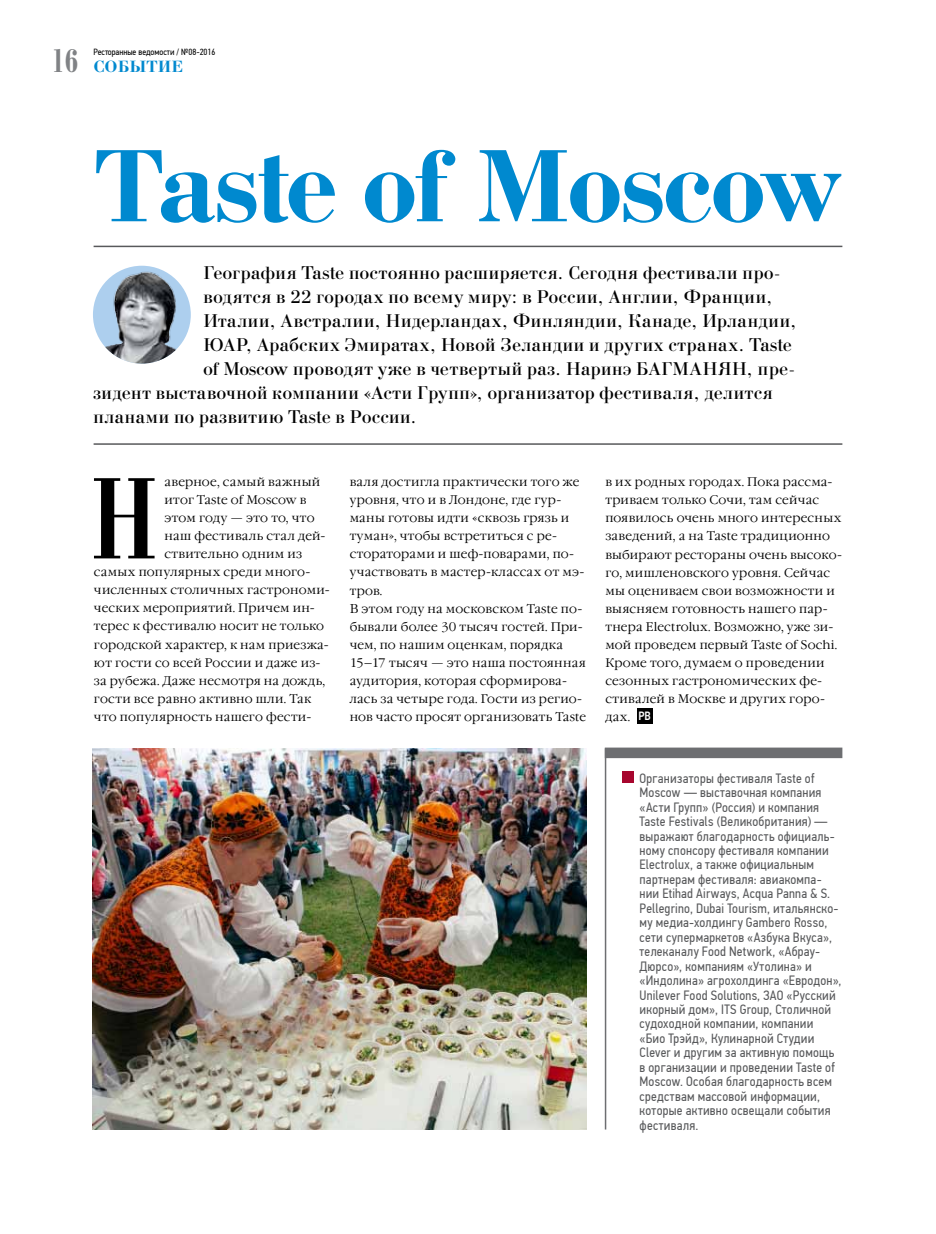
<style>
.page{position:relative;width:936px;height:1234px;background:#fff}
.page>*{position:absolute;margin:0;border:0;box-sizing:border-box;transform-origin:0 0}
.t1{font:122.4px "Bodoni Cond C";color:#000}
.t2{font:700 108.45px "Bodoni C";letter-spacing:-.025em;color:#0089cf}
.t3{font:19.5px "Bodoni C";letter-spacing:.035em;color:#000}
.t4{font:700 17.25px "Bodoni C";color:#0089cf}
.t5{font:13.5px/14.4px "PF Din Text Cond Pro";letter-spacing:.015em;color:#58595b}
.t6{font:300 12.45px/18px "Garamond C";letter-spacing:.025em;color:#000}
.t7{font:300 12.45px "Garamond C";color:#000}
.t8{font:9px "PF Din Text Cond Pro";color:#000}
.s1{font-family:"Bodoni Cond C";font-weight:400;font-size:34.5px;color:#808285}
.s2{font-family:"PF Din Text Cond Pro";font-weight:500;font-size:12px;color:#fff}
</style>
<div class="page">
<hr style="left:94px;top:245px;width:748px;height:2px;background:#58595b">
<div style="left:636px;top:707px;width:16px;height:16px;background:#000"></div>
<hr style="left:94px;top:443px;width:748px;height:1px;background:#58595b">
<img style="left:93px;top:268px;width:98px;height:95px">
<img style="left:93px;top:748px;width:493px;height:381px">
<div style="left:604px;top:747px;width:238px;height:11px;background:#6d6e71"></div>
<hr style="left:604px;top:748px;width:2px;height:381px;background:#6d6e71">
<div style="left:622px;top:770px;width:12px;height:12px;background:#a7062e"></div>
<h3 class="t4" style="left:50px;top:57px;width:134px"><span class="s1">16</span> событие</h3>
<p class="t8" style="left:94px;top:47px;width:123px">Ресторанные ведомости / №08-2016</p>
<h2 class="t2" style="left:94px;top:130px;width:749px">Taste of Moscow</h2>
<h3 class="t3" style="left:203px;top:262px;width:578px">География Taste постоянно расширяется. Сегодня фестивали про-</h3>
<h3 class="t3" style="left:203px;top:286px;width:570px">водятся в 22 городах по всему миру: в России, Англии, Франции,</h3>
<h3 class="t3" style="left:203px;top:310px;width:594px">Италии, Австралии, Нидерландах, Финляндии, Канаде, Ирландии,</h3>
<h3 class="t3" style="left:203px;top:334px;width:589px">ЮАР, Арабских Эмиратах, Новой Зеландии и других странах. Taste</h3>
<h3 class="t3" style="left:203px;top:358px;width:593px">of Moscow проводят уже в четвертый раз. Наринэ БАГМАНЯН, пре-</h3>
<h3 class="t3" style="left:94px;top:382px;width:680px">зидент выставочной компании «Асти Групп», организатор фестиваля, делится</h3>
<h3 class="t3" style="left:94px;top:406px;width:324px">планами по развитию Taste в России.</h3>
<h1 class="t1" style="left:90px;top:456px;width:68px">Н</h1>
<p class="t6" style="left:164px;top:473px;width:157px">аверное, самый важный</p>
<p class="t7" style="left:164px;top:493px;width:143px">итог Taste of Moscow в</p>
<p class="t6" style="left:164px;top:509px;width:151px">этом году — это то, что</p>
<p class="t6" style="left:164px;top:527px;width:162px">наш фестиваль стал дей-</p>
<p class="t6" style="left:164px;top:545px;width:139px">ствительно одним из</p>
<p class="t6" style="left:94px;top:563px;width:218px">самых популярных среди много-</p>
<p class="t6" style="left:94px;top:581px;width:237px">численных столичных гастрономи-</p>
<p class="t6" style="left:94px;top:599px;width:222px">ческих мероприятий. Причем ин-</p>
<p class="t6" style="left:94px;top:617px;width:231px">терес к фестивалю носит не только</p>
<p class="t6" style="left:94px;top:635px;width:236px">городской характер, к нам приезжа-</p>
<p class="t6" style="left:94px;top:653px;width:228px">ют гости со всей России и даже из-</p>
<p class="t6" style="left:94px;top:671px;width:233px">за рубежа. Даже несмотря на дождь,</p>
<p class="t6" style="left:94px;top:689px;width:219px">гости все равно активно шли. Так</p>
<p class="t6" style="left:94px;top:707px;width:219px">что популярность нашего фести-</p>
<p class="t6" style="left:349px;top:473px;width:238px">валя достигла практически того же уровня, что и в Лондоне, где гур&shy;маны готовы идти «сквозь грязь и туман», чтобы встретиться с ре&shy;стораторами и шеф-поварами, по&shy;участвовать в мастер-классах от мэ&shy;тров.<br>В этом году на московском Taste по&shy;бывали более 30 тысяч гостей. При&shy;чем, по нашим оценкам, порядка<br>15–17 тысяч — это наша постоянная аудитория, которая сформирова&shy;лась за четыре года. Гости из регио&shy;нов часто просят организовать Taste</p>
<p class="t6" style="left:605px;top:473px;width:238px">в их родных городах. Пока рассма&shy;триваем только Сочи, там сейчас появилось очень много интересных заведений, а на Taste традиционно выбирают рестораны очень высоко&shy;го, мишленовского уровня. Сейчас мы оцениваем свои возможности и выясняем готовность нашего пар&shy;тнера Electrolux. Возможно, уже зи&shy;мой проведем первый Taste of Sochi.<br>Кроме того, думаем о проведении сезонных гастрономических фе&shy;стивалей в Москве и других горо&shy;дах. <span class="s2">РВ</span></p>
<p class="t5" style="left:639px;top:770px;width:203px">Организаторы фестиваля Taste of Moscow — выставочная компания «Асти Групп» (Россия) и компания Taste Festivals (Великобритания) — выражают благодарность официаль&shy;ному спонсору фестиваля компании Electrolux, а также официальным партнерам фестиваля: авиакомпа&shy;нии Etihad Airways, Acqua Panna &amp; S.<br>Pellegrino, Dubai Tourism, итальянско&shy;му медиа-холдингу Gambero Rosso, сети супермаркетов «Азбука Вкуса», телеканалу Food Network, «Абрау-Дюрсо», компаниям «Утолина» и «Индолина» агрохолдинга «Евродон», Unilever Food Solutions, ЗАО «Русский икорный дом», ITS Group, Столичной судоходной компании, компании «Био Трэйд», Кулинарной Студии Clever и другим за активную помощь в организации и проведении Taste of Moscow. Особая благодарность всем средствам массовой информации, которые активно освещали события фестиваля.</p>
</div>
